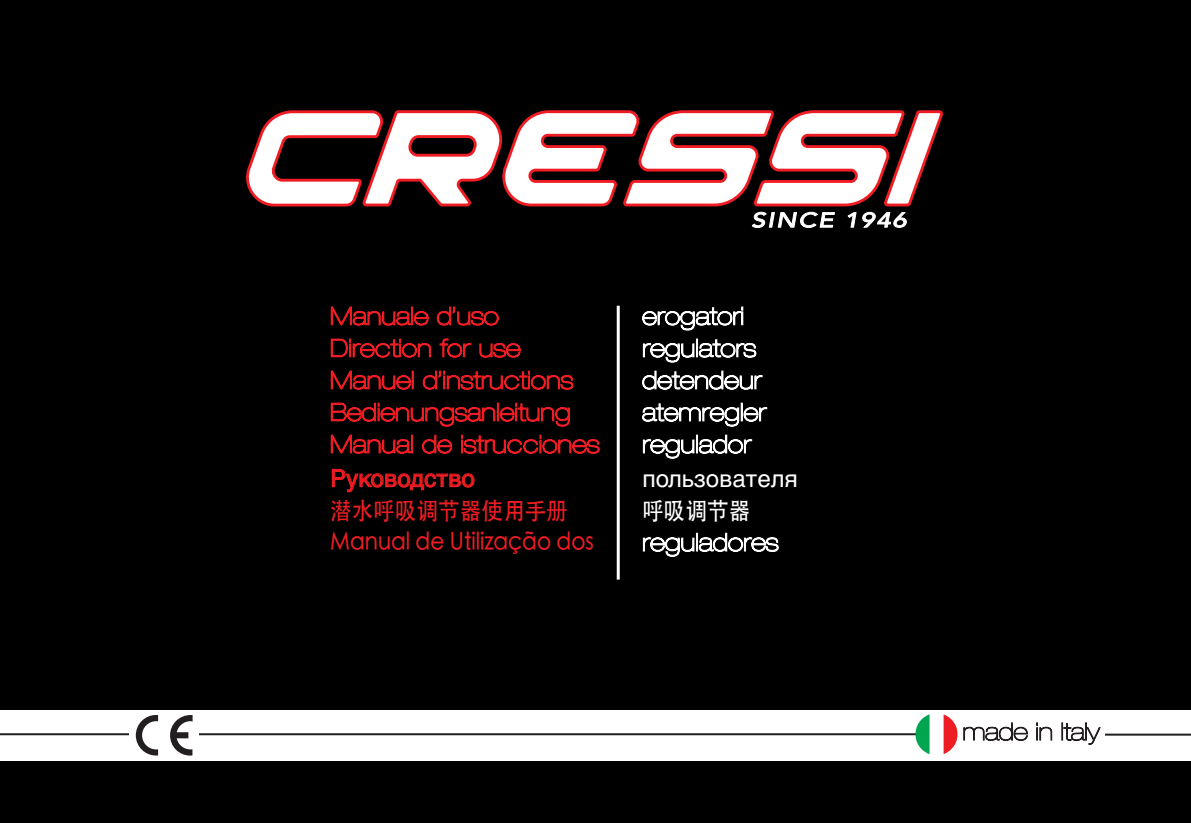
<style>
.page{position:relative;width:1191px;height:823px;background:#fff}
.page>*{position:absolute;margin:0;border:0;box-sizing:border-box;transform-origin:0 0}
.t1{font:500 24px "ST Heiti SC";color:#ee1d23;scale:.9 1}
.t2{font:24px "Helvetica Cyr Upright";color:#fff}
.t3{font:24px "Helvetica Cyr Upright";color:#ee1d23}
.t4{font:500 24px "ST Heiti SC";color:#fff;scale:.9 1}
</style>
<div class="page">
<div style="left:0;top:0;width:1191px;height:822px;background:#000001"></div>
<svg style="left:246px;top:110px;width:696px;height:118px"></svg>
<hr style="left:617px;top:305px;width:3px;height:274px;background:#fff">
<div style="left:0;top:709px;width:1191px;height:51px;background:#fff"></div>
<hr style="left:0;top:732px;width:923px;height:2px;background:#231f20">
<hr style="left:1105px;top:733px;width:86px;height:2px;background:#231f20">
<div style="left:129px;top:709px;width:70px;height:51px;background:#fff"></div>
<svg style="left:170px;top:715px;width:23px;height:40px"></svg>
<svg style="left:136px;top:715px;width:22px;height:40px"></svg>
<svg style="left:915px;top:714px;width:113px;height:40px"></svg>
<svg style="left:1036px;top:722px;width:16px;height:18px"></svg>
<svg style="left:1061px;top:722px;width:40px;height:23px"></svg>
<svg style="left:642px;top:306px;width:101px;height:25px"></svg>
<svg style="left:642px;top:338px;width:115px;height:25px"></svg>
<svg style="left:642px;top:370px;width:121px;height:20px"></svg>
<svg style="left:642px;top:402px;width:126px;height:25px"></svg>
<svg style="left:642px;top:434px;width:111px;height:25px"></svg>
<svg style="left:642px;top:532px;width:137px;height:25px"></svg>
<svg style="left:330px;top:306px;width:99px;height:20px"></svg>
<svg style="left:436px;top:306px;width:63px;height:20px"></svg>
<svg style="left:330px;top:338px;width:101px;height:20px"></svg>
<svg style="left:439px;top:338px;width:33px;height:20px"></svg>
<svg style="left:479px;top:343px;width:42px;height:15px"></svg>
<svg style="left:330px;top:370px;width:82px;height:20px"></svg>
<div style="left:411px;top:370px;width:3px;height:19px;border:2px solid #ee1d23"></div>
<svg style="left:422px;top:370px;width:152px;height:20px"></svg>
<svg style="left:330px;top:402px;width:270px;height:52px"></svg>
<svg style="left:331px;top:468px;width:144px;height:24px"></svg>
<p class="t3" style="left:330px;top:464px;width:146px">Pуководство</p>
<p class="t1" style="left:330px;top:496px;width:265px">潜水呼吸调节器使用手册</p>
<p class="t1" style="left:330px;top:528px;width:294px">Manual de Utilização dos</p>
<p class="t2" style="left:642px;top:464px;width:157px">пользователя</p>
<p class="t4" style="left:642px;top:496px;width:122px">呼吸调节器</p>
</div>
